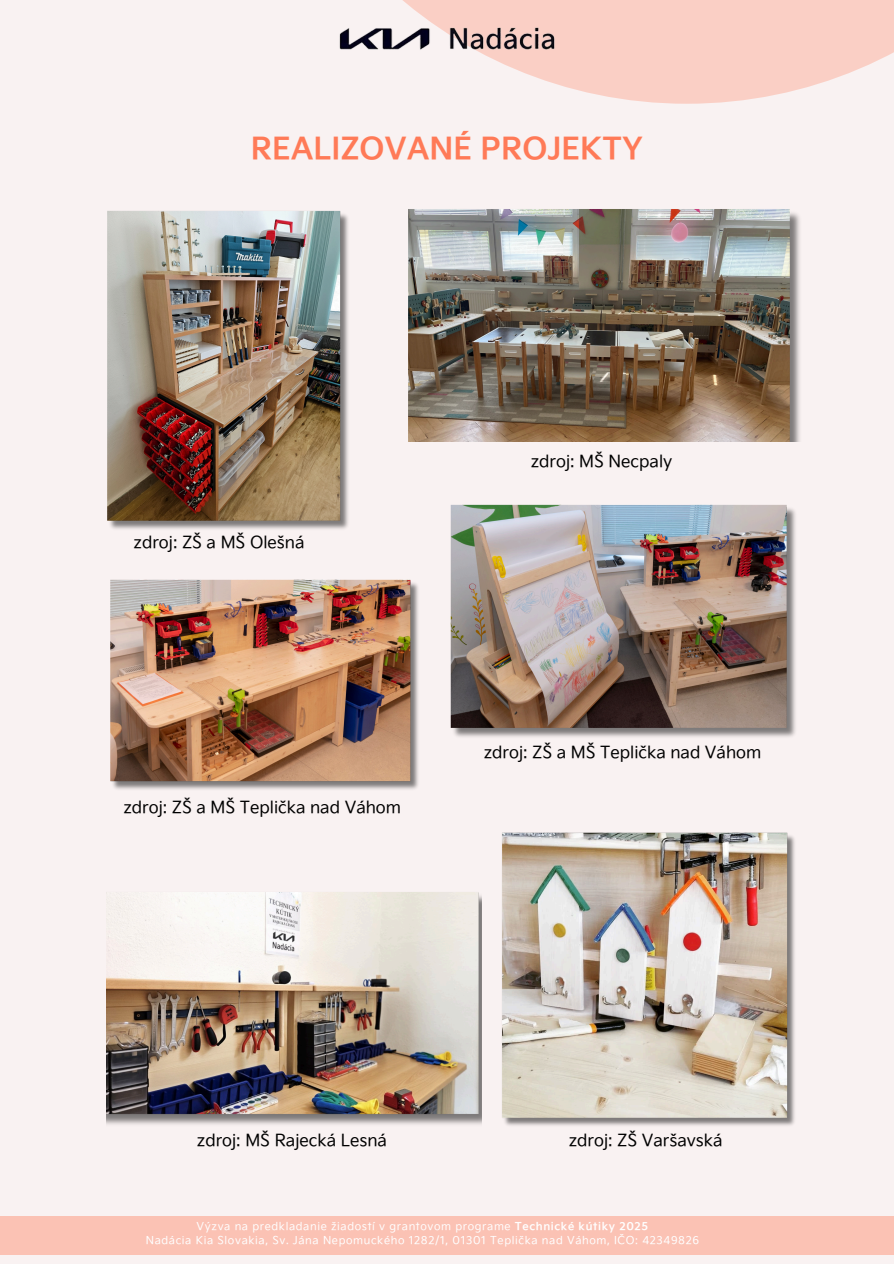
<style>
.page{position:relative;width:894px;height:1264px;background:#fff}
.page>*{position:absolute;margin:0;border:0;box-sizing:border-box;transform-origin:0 0}
.t1{font:30px "Kia Signature OTF Bold";color:#ff7a57}
.t2{font:16.5px "Kia Signature OTF Regular";color:#000}
.t3{font:10.8px "Kia Signature OTF Regular";letter-spacing:.06em;color:#fff}
.s1{font-family:"Kia Signature OTF Bold"}
</style>
<div class="page">
<div style="left:0;top:0;width:893px;height:1263px;background:#f9f2f2"></div>
<svg style="left:403px;top:0;width:490px;height:104px;fill:#facfc5"></svg>
<img style="left:339px;top:20px;width:224px;height:37px">
<div style="left:0;top:1216px;width:893px;height:38px;background:#fbc2b4"></div>
<img style="left:107px;top:210px;width:241px;height:319px">
<img style="left:408px;top:209px;width:392px;height:232px">
<img style="left:106px;top:892px;width:375px;height:233px">
<img style="left:110px;top:580px;width:308px;height:210px">
<img style="left:450px;top:504px;width:346px;height:233px">
<img style="left:502px;top:832px;width:293px;height:294px">
<p class="t1" style="left:251px;top:132px;width:393px">REALIZOVANÉ PROJEKTY</p>
<p class="t2" style="left:134px;top:533px;width:172px">zdroj: ZŠ a MŠ Olešná</p>
<h2 class="t2" style="left:123px;top:798px;width:279px">zdroj: ZŠ a MŠ Teplička nad Váhom</h2>
<h2 class="t2" style="left:530px;top:452px;width:143px">zdroj: MŠ Necpaly</h2>
<p class="t2" style="left:483px;top:743px;width:279px">zdroj: ZŠ a MŠ Teplička nad Váhom</p>
<p class="t2" style="left:197px;top:1131px;width:191px">zdroj: MŠ Rajecká Lesná</p>
<h2 class="t2" style="left:568px;top:1131px;width:155px">zdroj: ZŠ Varšavská</h2>
<p class="t3" style="left:196px;top:1219px;width:453px">Výzva na predkladanie žiadostí v grantovom programe <span class="s1">Technické kútiky 2025</span></p>
<h1 class="t3" style="left:146px;top:1234px;width:554px">Nadácia Kia Slovakia, Sv. Jána Nepomuckého 1282/1, 01301 Teplička nad Váhom, IČO: 42349826</h1>
</div>
